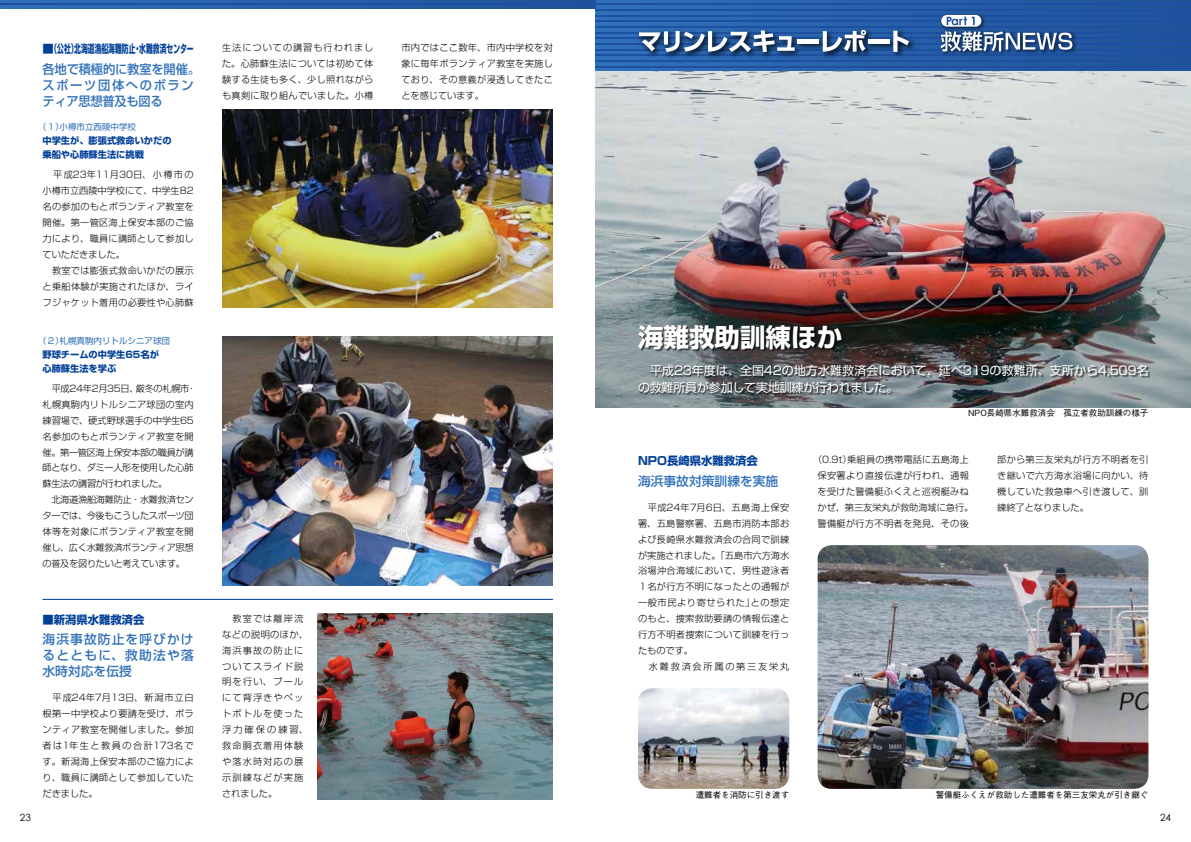
<style>
.page{position:relative;width:1191px;height:842px;background:#fff}
.page>*{position:absolute;margin:0;border:0;box-sizing:border-box;transform-origin:0 0}
.t1{font:700 25.5px "Shin Go Pro";color:#fff}
.t2{font:500 12.8px/15.9px "Shin Go Pro";color:#3071b9;text-align:justify}
.t3{font:500 12.8px/15.9px "Shin Go Pro";color:#3071b9;scale:.96 1}
.t4{font:12px/17px "Shin Go Pro";letter-spacing:-.02em;color:#fff}
.t5{font:700 11.3px "Shin Go Pro";color:#003f98}
.t6{font:9.9px "Century Gothic";color:#000}
.t7{font:300 9.2px/15.9px "Shin Go Pro";letter-spacing:.025em;color:#000;text-align:justify}
.t8{font:300 9.2px/15.9px "Shin Go Pro";letter-spacing:-.035em;color:#000}
.t9{font:300 9.2px/15.9px "Shin Go Pro";letter-spacing:.115em;color:#000}
.t10{font:700 9.2px/13.8px "Shin Go Pro";color:#003f98}
.t11{font:500 8.5px "Gothic BBB Pro";color:#000}
.t12{font:8.5px "Shin Go Pro";color:#3071b9}
</style>
<div class="page">
<img style="left:595px;top:71px;width:596px;height:336px">
<div style="left:638px;top:325px;width:206px;height:27px;background:#000;opacity:.75"></div>
<div style="left:639px;top:365px;width:511px;height:30px;background:#000;opacity:.75"></div>
<div style="left:595px;top:0;width:596px;height:71px;background:#1d50a2"></div>
<svg style="left:595px;top:68px;width:409px;height:3px"></svg>
<svg style="left:595px;top:62px;width:409px;height:3px"></svg>
<svg style="left:595px;top:57px;width:409px;height:3px"></svg>
<svg style="left:595px;top:51px;width:342px;height:3px"></svg>
<svg style="left:595px;top:45px;width:342px;height:3px"></svg>
<svg style="left:595px;top:40px;width:342px;height:3px"></svg>
<svg style="left:595px;top:34px;width:342px;height:3px"></svg>
<svg style="left:595px;top:28px;width:342px;height:3px"></svg>
<svg style="left:595px;top:23px;width:409px;height:3px"></svg>
<svg style="left:595px;top:17px;width:409px;height:3px"></svg>
<svg style="left:595px;top:11px;width:409px;height:3px"></svg>
<svg style="left:596px;top:6px;width:408px;height:3px"></svg>
<svg style="left:596px;top:0;width:408px;height:3px"></svg>
<img style="left:634px;top:25px;width:285px;height:35px">
<svg style="left:639px;top:30px;width:155px;height:22px"></svg>
<hr style="left:797px;top:39px;width:21px;height:4px;background:#fff">
<svg style="left:822px;top:30px;width:44px;height:22px"></svg>
<hr style="left:868px;top:39px;width:21px;height:4px;background:#fff">
<svg style="left:893px;top:31px;width:16px;height:21px"></svg>
<img style="left:937px;top:28px;width:140px;height:30px">
<svg style="left:940px;top:31px;width:132px;height:21px"></svg>
<img style="left:937px;top:12px;width:51px;height:22px">
<svg style="left:941px;top:15px;width:40px;height:12px"></svg>
<svg style="left:946px;top:17px;width:28px;height:8px"></svg>
<img style="left:638px;top:688px;width:151px;height:101px">
<img style="left:817px;top:545px;width:331px;height:244px">
<svg style="left:0;top:3px;width:595px;height:3px;fill:#1d50a2"></svg>
<svg style="left:0;top:6px;width:595px;height:2px"></svg>
<svg style="left:0;top:0;width:595px;height:3px"></svg>
<img style="left:222px;top:336px;width:331px;height:249px">
<img style="left:317px;top:614px;width:236px;height:185px">
<img style="left:222px;top:109px;width:331px;height:198px">
<hr style="left:43px;top:599px;width:510px;height:1px;background:#003f98">
<p class="t5" style="left:43px;top:40px;width:153px">■（公社）北海道漁船海難防止・水難救済センター</p>
<h2 class="t3" style="left:43px;top:59px;width:165px">各地で積極的に教室を開催。スポーツ団体へのボランティア思想普及も図る</h2>
<p class="t12" style="left:38px;top:120px;width:99px">（１）小樽市立西陵中学校</p>
<p class="t10" style="left:43px;top:133px;width:130px">中学生が、膨張式救命いかだの乗船や心肺蘇生法に挑戦</p>
<p class="t7" style="left:43px;top:166px;width:153px;text-align:left">　平成23年11月30日、小樽市の小樽市立西陵中学校にて、中学生82名の参加のもとボランティア教室を開催。第一管区海上保安本部のご協力により、職員に講師として参加していただきました。<br>　教室では膨張式救命いかだの展示と乗船体験が実施されたほか、ライフジャケット着用の必要性や心肺蘇</p>
<p class="t12" style="left:38px;top:333px;width:133px">（２）札幌真駒内リトルシニア球団</p>
<p class="t10" style="left:43px;top:347px;width:118px">野球チームの中学生65名が心肺蘇生法を学ぶ</p>
<p class="t8" style="left:43px;top:379px;width:155px">　平成24年2月35日、厳冬の札幌市・札幌真駒内リトルシニア球団の室内練習場で、硬式野球選手の中学生65名参加のもとボランティア教室を開催。第一管区海上保安本部の職員が講師となり、ダミー人形を使用した心肺蘇生法の講習が行われました。<br>　北海道漁船海難防止・水難救済センターでは、今後もこうしたスポーツ団体等を対象にボランティア教室を開催し、広く水難救済ボランティア思想の普及を図りたいと考えています。</p>
<p class="t5" style="left:43px;top:610px;width:104px">■新潟県水難救済会</p>
<h2 class="t2" style="left:43px;top:630px;width:153px">海浜事故防止を呼びかけるとともに、救助法や落水時対応を伝授</h2>
<p class="t7" style="left:43px;top:689px;width:153px">　平成24年7月13日、新潟市立白根第一中学校より要請を受け、ボランティア教室を開催しました。参加者は1年生と教員の合計173名です。新潟海上保安本部のご協力により、職員に講師として参加していただきました。</p>
<p class="t7" style="left:222px;top:39px;width:153px">生法についての講習も行われました。心肺蘇生法については初めて体験する生徒も多く、少し照れながらも真剣に取り組んでいました。小樽</p>
<p class="t7" style="left:401px;top:39px;width:153px">市内ではここ数年、市内中学校を対象に毎年ボランティア教室を実施しており、その意義が浸透してきたことを感じています。</p>
<p class="t9" style="left:222px;top:609px;width:87px">　教室では離岸流などの説明のほか、海浜事故の防止についてスライド説明を行い、プールにて背浮きやペットボトルを使った浮力確保の練習、救命胴衣着用体験や落水時対応の展示訓練などが実施されました。</p>
<h1 class="t1" style="left:638px;top:317px;width:206px">海難救助訓練ほか</h1>
<h3 class="t4" style="left:638px;top:360px;width:512px">　平成23年度は、全国42の地方水難救済会において、延べ319の救難所、支所から4,509名の救難所員が参加して実地訓練が行われました。</h3>
<p class="t11" style="left:968px;top:406px;width:182px">NPO長崎県水難救済会　孤立者救助訓練の様子</p>
<p class="t5" style="left:638px;top:452px;width:121px">NPO長崎県水難救済会</p>
<h2 class="t2" style="left:638px;top:471px;width:142px">海浜事故対策訓練を実施</h2>
<p class="t7" style="left:638px;top:498px;width:153px;text-align:left">　平成24年7月6日、五島海上保安署、五島警察署、五島市消防本部および長崎県水難救済会の合同で訓練が実施されました。「五島市六方海水浴場沖合海域において、男性遊泳者<br>１名が行方不明になったとの通報が一般市民より寄せられた」との想定のもと、捜索救助要請の情報伝達と行方不明者捜索について訓練を行ったものです。<br>　水難救済会所属の第三友栄丸</p>
<p class="t7" style="left:813px;top:451px;width:162px;text-align:center">（0.9t）乗組員の携帯電話に五島海上保安署より直接伝達が行われ、通報を受けた警備艇ふくえと巡視艇みねかぜ、第三友栄丸が救助海域に急行。警備艇が行方不明者を発見、その後</p>
<p class="t7" style="left:997px;top:451px;width:153px">部から第三友栄丸が行方不明者を引き継いで六方海水浴場に向かい、待機していた救急車へ引き渡して、訓練終了となりました。</p>
<p class="t11" style="left:695px;top:788px;width:95px">遭難者を消防に引き渡す</p>
<p class="t11" style="left:935px;top:788px;width:214px">警備艇ふくえが救助した遭難者を第三友栄丸が引き継ぐ</p>
<p class="t6" style="left:20px;top:811px;width:12px">23</p>
<p class="t6" style="left:1160px;top:811px;width:12px">24</p>
</div>
